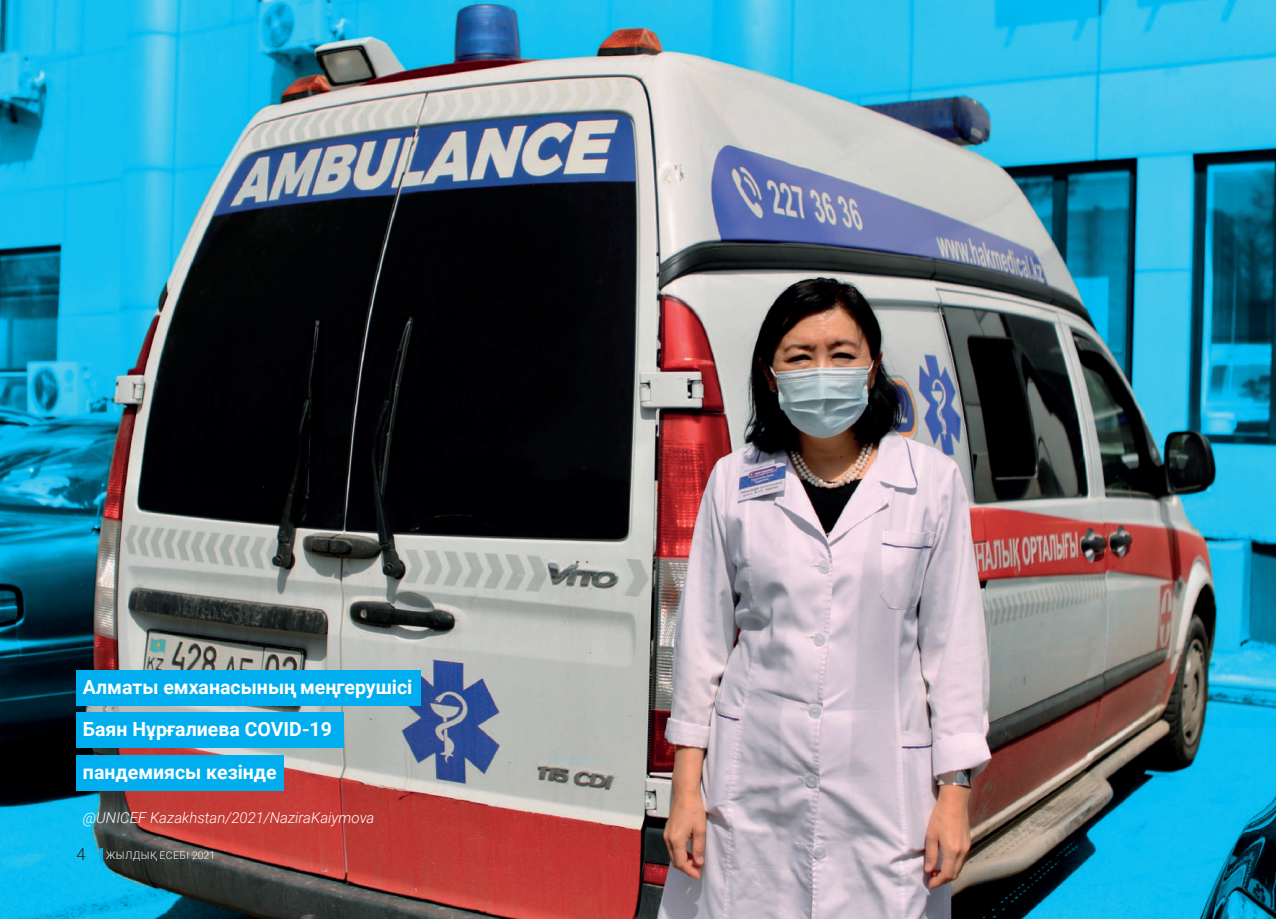
<style>
.page{position:relative;width:1276px;height:919px;background:#fff}
.page>*{position:absolute;margin:0;border:0;box-sizing:border-box;transform-origin:0 0}
.t1{font:700 19.5px/42px "Roboto";color:#fff}
.t2{font:italic 300 15px "Roboto";color:#fff}
.t3{font:300 10.5px "Roboto";letter-spacing:.035em;color:#fff}
.s1{font-size:16.5px;color:#231f20}
</style>
<div class="page">
<img style="left:0;top:0;width:1276px;height:918px">
<div style="left:77px;top:755px;width:207px;height:36px;background:#00aeef"></div>
<div style="left:77px;top:711px;width:267px;height:36px;background:#00aeef"></div>
<div style="left:77px;top:670px;width:344px;height:36px;background:#00aeef"></div>
<svg style="left:100px;top:847px;width:2px;height:15px"></svg>
<p class="t1" style="left:83px;top:665px;width:331px">Алматы емханасының меңгерушісі<br>Баян Нұрғалиева COVID-19</p>
<p class="t1" style="left:83px;top:750px;width:195px">пандемиясы кезінде</p>
<p class="t2" style="left:83px;top:807px;width:293px">@UNICEF Kazakhstan/2021/NaziraKaiymova</p>
<p class="t3" style="left:77px;top:847px;width:140px"><span class="s1">4</span> ЖЫЛДЫҚ ЕСЕБІ 2021</p>
</div>
